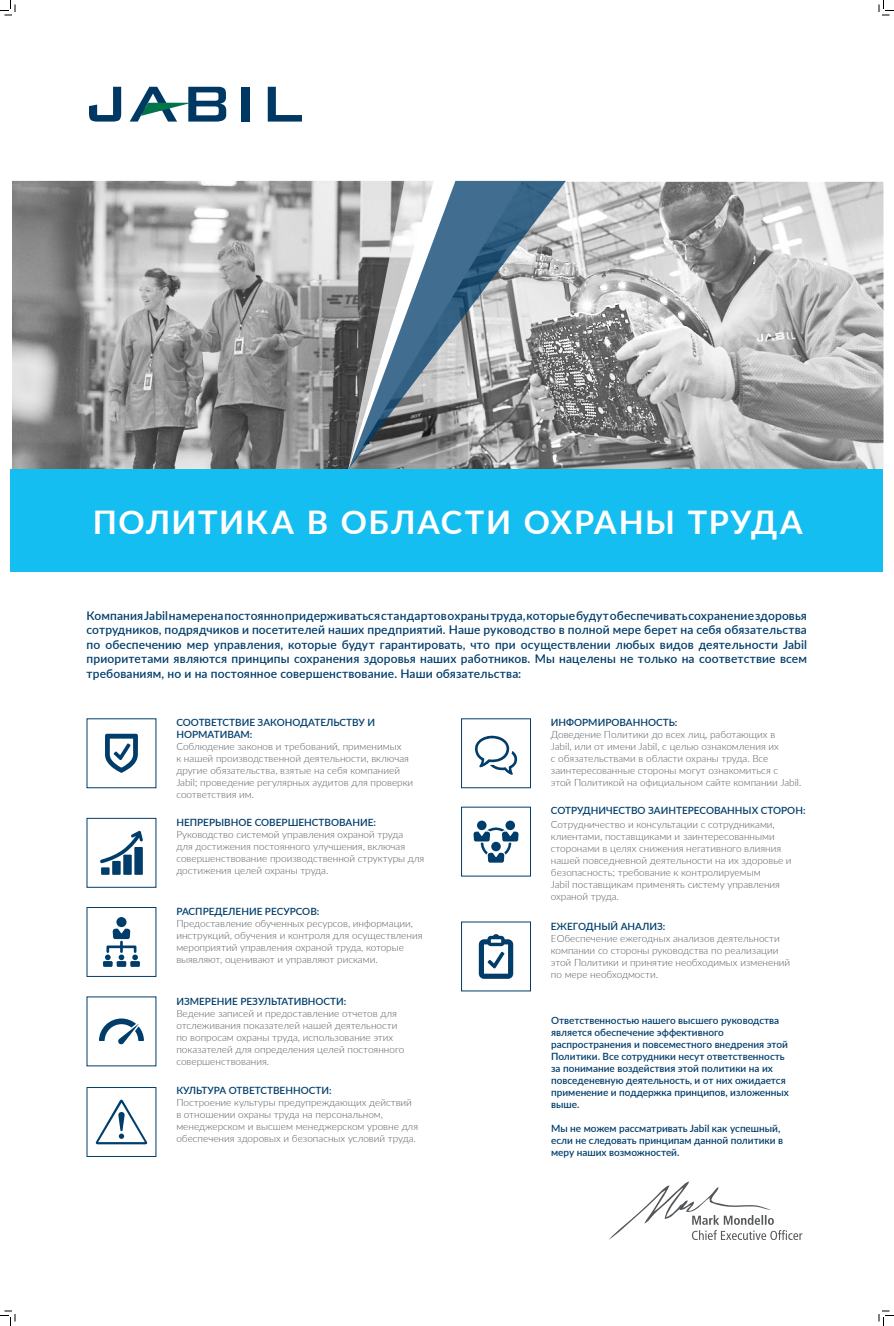
<style>
.page{position:relative;width:894px;height:1326px;background:#fff}
.page>*{position:absolute;margin:0;border:0;box-sizing:border-box;transform-origin:0 0}
.t1{font:700 32.5px "Lato";letter-spacing:.05em;color:#fff}
.t2{font:600 12px/14.4px "Lato";letter-spacing:.01em;color:#003d6b;text-align:justify}
.t3{font:300 10px/12px "Lato";color:#54575a}
.t4{font:600 10px/12px "Lato";color:#003d6b}
</style>
<div class="page">
<img style="left:13px;top:181px;width:335px;height:289px">
<img style="left:537px;top:182px;width:347px;height:288px">
<svg style="left:89px;top:87px;width:32px;height:35px"></svg>
<div style="left:242px;top:87px;width:8px;height:35px;background:#003864"></div>
<svg style="left:268px;top:87px;width:34px;height:35px"></svg>
<svg style="left:130px;top:87px;width:96px;height:35px"></svg>
<div style="left:10px;top:470px;width:874px;height:102px;background:#15bef0"></div>
<svg style="left:348px;top:181px;width:218px;height:288px;background:#8d99a1"></svg>
<div style="left:87px;top:818px;width:69px;height:70px;border:1px solid #003d6b"></div>
<div style="left:87px;top:907px;width:69px;height:70px;border:1px solid #003d6b"></div>
<div style="left:87px;top:1087px;width:69px;height:70px;border:1px solid #003d6b"></div>
<div style="left:461px;top:718px;width:70px;height:70px;border:1px solid #003d6b"></div>
<div style="left:461px;top:807px;width:70px;height:69px;border:1px solid #003d6b"></div>
<div style="left:461px;top:922px;width:70px;height:69px;border:1px solid #003d6b"></div>
<svg style="left:479px;top:934px;width:34px;height:45px"></svg>
<div style="left:134px;top:847px;width:9px;height:28px;background:#003d6b"></div>
<div style="left:123px;top:855px;width:9px;height:20px;background:#003d6b"></div>
<div style="left:112px;top:861px;width:9px;height:14px;background:#003d6b"></div>
<div style="left:101px;top:867px;width:9px;height:8px;background:#003d6b"></div>
<svg style="left:100px;top:831px;width:43px;height:32px"></svg>
<svg style="left:103px;top:917px;width:37px;height:50px"></svg>
<svg style="left:99px;top:1019px;width:45px;height:26px"></svg>
<svg style="left:95px;top:1100px;width:53px;height:44px"></svg>
<svg style="left:608px;top:1182px;width:194px;height:58px"></svg>
<svg style="left:475px;top:736px;width:42px;height:39px"></svg>
<svg style="left:473px;top:821px;width:46px;height:42px"></svg>
<svg style="left:105px;top:734px;width:33px;height:39px"></svg>
<svg style="left:0;top:0;width:16px;height:16px"></svg>
<svg style="left:0;top:1311px;width:16px;height:15px"></svg>
<svg style="left:879px;top:0;width:15px;height:16px"></svg>
<svg style="left:879px;top:1311px;width:15px;height:15px"></svg>
<p class="t1" style="left:93px;top:498px;width:711px">ПОЛИТИКА В ОБЛАСТИ ОХРАНЫ ТРУДА</p>
<p class="t2" style="left:87px;top:608px;width:722px">Компания Jabil намерена постоянно придерживаться стандартов охраны труда, которые будут обеспечивать сохранение здоровья сотрудников, подрядчиков и посетителей наших предприятий. Наше руководство в полной мере берет на себя обязательства по обеспечению мер управления, которые будут гарантировать, что при осуществлении любых видов деятельности Jabil приоритетами являются принципы сохранения здоровья наших работников. Мы нацелены не только на соответствие всем требованиям, но и на постоянное совершенствование. Наши обязательства:</p>
<p class="t4" style="left:176px;top:716px;width:200px">СООТВЕТСТВИЕ ЗАКОНОДАТЕЛЬСТВУ И<br>НОРМАТИВАМ:</p>
<p class="t3" style="left:176px;top:740px;width:238px">Соблюдение законов и требований, применимых<br>к нашей производственной деятельности, включая другие обязательства, взятые на себя компанией Jabil; проведение регулярных аудитов для проверки соответствия им.</p>
<p class="t4" style="left:176px;top:816px;width:201px">НЕПРЕРЫВНОЕ СОВЕРШЕНСТВОВАНИЕ:</p>
<p class="t3" style="left:176px;top:828px;width:250px">Руководство системой управления охраной труда<br>для достижения постоянного улучшения, включая совершенствование производственной структуры для достижения целей охраны труда.</p>
<p class="t4" style="left:176px;top:905px;width:145px">РАСПРЕДЕЛЕНИЕ РЕСУРСОВ:</p>
<p class="t3" style="left:176px;top:917px;width:248px">Предоставление обученных ресурсов, информации, инструкций, обучения и контроля для осуществления мероприятий управления охраной труда, которые выявляют, оценивают и управляют рисками.</p>
<p class="t4" style="left:176px;top:994px;width:172px">ИЗМЕРЕНИЕ РЕЗУЛЬТАТИВНОСТИ:</p>
<p class="t3" style="left:176px;top:1007px;width:229px">Ведение записей и предоставление отчетов для отслеживания показателей нашей деятельности по вопросам охраны труда, использование этих показателей для определения целей постоянного</p>
<p class="t3" style="left:176px;top:1055px;width:94px">совершенствования.</p>
<p class="t4" style="left:176px;top:1083px;width:157px">КУЛЬТУРА ОТВЕТСТВЕННОСТИ:</p>
<p class="t3" style="left:176px;top:1096px;width:243px">Построение культуры предупреждающих действий в отношении охраны труда на персональном, менеджерском и высшем менеджерском уровне для обеспечения здоровых и безопасных условий труда.</p>
<p class="t4" style="left:551px;top:716px;width:128px">ИНФОРМИРОВАННОСТЬ:</p>
<p class="t3" style="left:551px;top:728px;width:252px">Доведение Политики до всех лиц, работающих в<br>Jabil, или от имени Jabil, с целью ознакомления их<br>с обязательствами в области охраны труда. Все заинтересованные стороны могут ознакомиться с<br>этой Политикой на официальном сайте компании Jabil.</p>
<p class="t4" style="left:551px;top:804px;width:256px">СОТРУДНИЧЕСТВО ЗАИНТЕРЕСОВАННЫХ СТОРОН:</p>
<p class="t3" style="left:551px;top:818px;width:242px">Сотрудничество и консультации с сотрудниками, клиентами, поставщиками и заинтересованными сторонами в целях снижения негативного влияния нашей повседневной деятельности на их здоровье и безопасность; требование к контролируемым<br>Jabil поставщикам применять систему управления охраной труда.</p>
<p class="t4" style="left:551px;top:919px;width:116px">ЕЖЕГОДНЫЙ АНАЛИЗ:</p>
<p class="t3" style="left:551px;top:932px;width:231px">EОбеспечение ежегодных анализов деятельности компании со стороны руководства по реализации</p>
<p class="t3" style="left:551px;top:956px;width:241px">этой Политики и принятие необходимых изменений по мере необходмости.</p>
<p class="t4" style="left:551px;top:1014px;width:239px">Ответственностью нашего высшего руководства является обеспечение эффективного распространения и повсеместного внедрения этой Политики. Все сотрудники несут ответственность за понимание воздействия этой политики на их повседеневную деятельность, и от них ожидается применение и поддержка принципов, изложенных выше.</p>
<p class="t4" style="left:551px;top:1122px;width:233px">Мы не можем рассматривать Jabil как успешный, если не следовать принципам данной политики в меру наших возможностей.</p>
</div>
